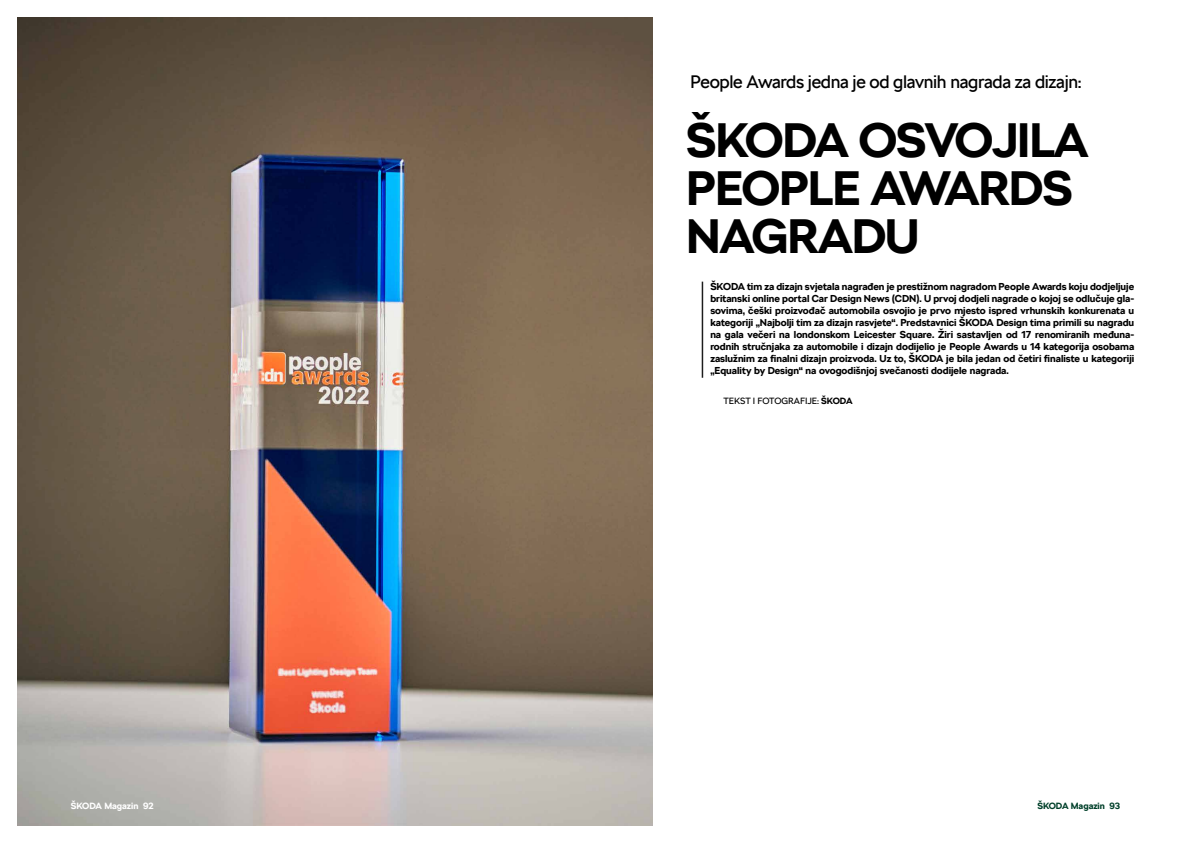
<style>
.page{position:relative;width:1191px;height:842px;background:#fff}
.page>*{position:absolute;margin:0;border:0;box-sizing:border-box;transform-origin:0 0}
.t1{font:700 48px/48px "SKODA Next";letter-spacing:-.02em;color:#000}
.t2{font:18px "SKODA Next";letter-spacing:-.02em;color:#000}
.t3{font:700 10px/12px "SKODA Next";color:#000;text-align:justify}
.t4{font:9px "SKODA Next";color:#000}
.t5{font:700 9px "SKODA Next";color:#00402a}
.t6{font:700 9px "SKODA Next";color:#fff}
.s1{font-weight:700}
</style>
<div class="page">
<img style="left:17px;top:18px;width:636px;height:808px">
<hr style="left:701px;top:282px;width:2px;height:96px;background:#000">
<p class="t6" style="left:71px;top:800px;width:84px">ŠKODA Magazin 92</p>
<h2 class="t2" style="left:690px;top:71px;width:393px">People Awards jedna je od glavnih nagrada za dizajn:</h2>
<h1 class="t1" style="left:686px;top:116px;width:404px">ŠKODA OSVOJILA<br>PEOPLE AWARDS<br>NAGRADU</h1>
<p class="t3" style="left:710px;top:281px;width:425px">ŠKODA tim za dizajn svjetala nagrađen je prestižnom nagradom People Awards koju dodjeljuje britanski online portal Car Design News (CDN). U prvoj dodjeli nagrade o kojoj se odlučuje gla&shy;sovima, češki proizvođač automobila osvojio je prvo mjesto ispred vrhunskih konkurenata u kategoriji „Najbolji tim za dizajn rasvjete“. Predstavnici ŠKODA Design tima primili su nagradu na gala večeri na londonskom Leicester Square. Žiri sastavljen od 17 renomiranih međuna&shy;rodnih stručnjaka za automobile i dizajn dodijelio je People Awards u 14 kategorija osobama zaslužnim za finalni dizajn proizvoda. Uz to, ŠKODA je bila jedan od četiri finaliste u kategoriji „Equality by Design“ na ovogodišnjoj svečanosti dodijele nagrada.</p>
<p class="t4" style="left:723px;top:396px;width:130px">TEKST I FOTOGRAFIJE: <span class="s1">ŠKODA</span></p>
<p class="t5" style="left:1037px;top:800px;width:84px">ŠKODA Magazin 93</p>
</div>
